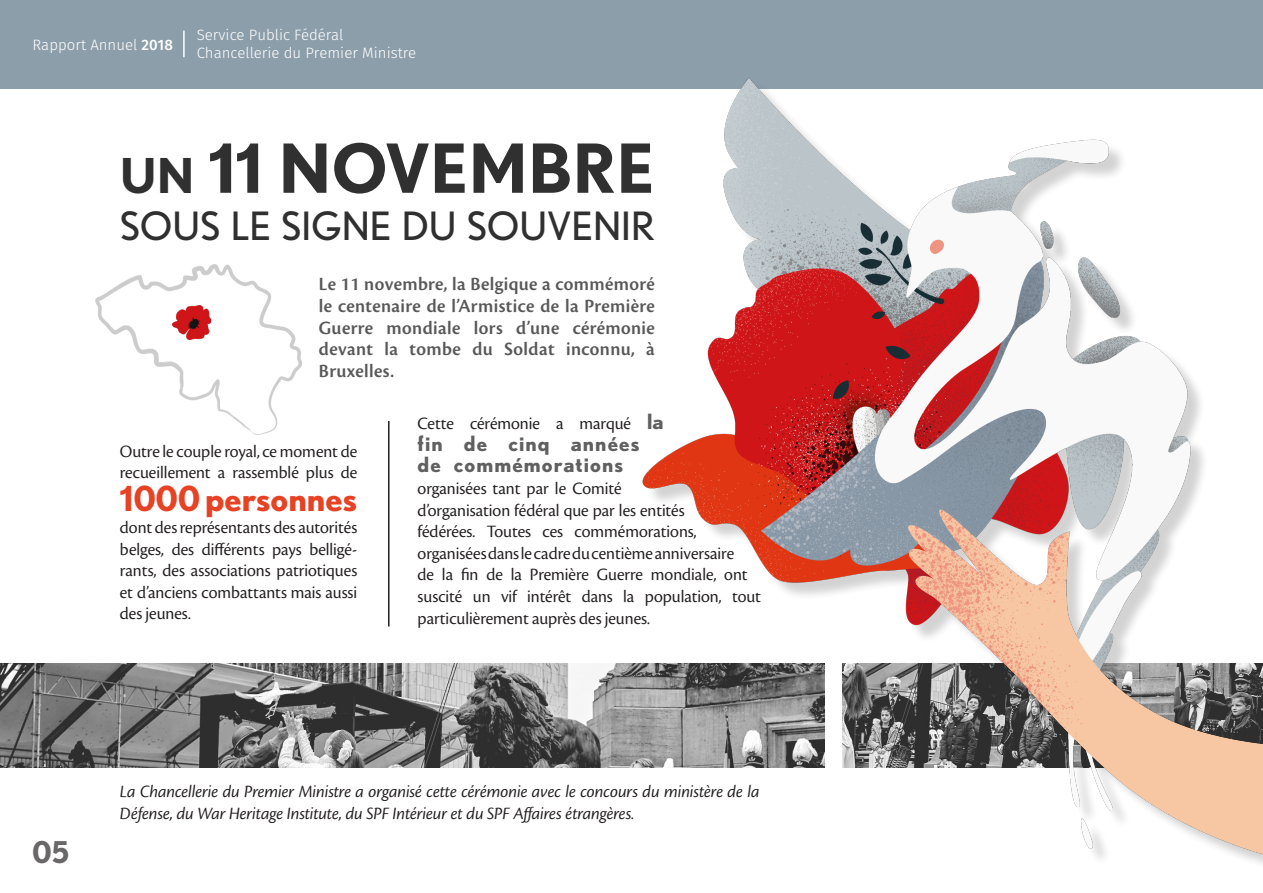
<style>
.page{position:relative;width:1263px;height:893px;background:#fff}
.page>*{position:absolute;margin:0;border:0;box-sizing:border-box;transform-origin:0 0}
.t1{font:700 67.5px "Nobel";color:#313030}
.t2{font:39px "Nobel";color:#313030}
.t3{font:700 34.5px "Nobel";color:#e74224}
.t4{font:700 30px "Nobel";color:#696768}
.t5{font:700 21px/21.6px "Nobel";letter-spacing:.05em;color:#616061}
.t6{font:19.5px/21.6px "Cronos Pro Semibold Disp";letter-spacing:.02em;color:#5a5959;text-align:justify}
.t7{font:18px/21.6px "Cronos Pro Disp";color:#231f20}
.t8{font:18px/21.6px "Cronos Pro Disp It";letter-spacing:-.005em;color:#231f20}
.t9{font:300 15px/18px "Fira Sans";color:#fff}
.s1{font-weight:500}
.s2{font-size:48px}
.s3{font-family:"Nobel";font-weight:700;font-size:21px;color:#616061}
</style>
<div class="page">
<div style="left:0;top:0;width:1263px;height:88px;background:#8d9eab"></div>
<hr style="left:183px;top:31px;width:2px;height:26px;background:#fff">
<img style="left:95px;top:265px;width:207px;height:169px">
<img style="left:0;top:663px;width:606px;height:104px">
<img style="left:606px;top:78px;width:657px;height:786px">
<hr style="left:388px;top:421px;width:1px;height:205px;background:#231f20">
<p class="t9" style="left:33px;top:35px;width:142px">Rapport Annuel <span class="s1">2018</span></p>
<p class="t9" style="left:197px;top:25px;width:221px">Service Public Fédéral<br>Chancellerie du Premier Ministre</p>
<h1 class="t1" style="left:120px;top:128px;width:536px"><span class="s2">UN</span> 11 NOVEMBRE</h1>
<h2 class="t2" style="left:120px;top:203px;width:536px">SOUS LE SIGNE DU SOUVENIR</h2>
<p class="t6" style="left:319px;top:274px;width:337px">Le 11 novembre, la Belgique a commémoré le centenaire de l’Armistice de la Première Guerre mondiale lors d’une cérémonie devant la tombe du Soldat inconnu, à Bruxelles.</p>
<p class="t7" style="left:418px;top:413px;width:248px">Cette cérémonie a marqué <span class="s3">la</span></p>
<p class="t5" style="left:418px;top:432px;width:224px">fin de cinq années de commémorations</p>
<p class="t7" style="left:418px;top:478px;width:345px">organisées tant par le Comité<br>d’organisation fédéral que par les entités<br>fédérées. Toutes ces commémorations, organisées dans le cadre du centième anniversaire<br>de la fin de la Première Guerre mondiale, ont suscité un vif intérêt dans la population, tout particulièrement auprès des jeunes.</p>
<p class="t7" style="left:120px;top:440px;width:239px">Outre le couple royal, ce moment de recueillement a rassemblé plus de</p>
<h3 class="t3" style="left:120px;top:478px;width:239px">1000 personnes</h3>
<p class="t7" style="left:120px;top:516px;width:239px;text-align:justify">dont des représentants des autorités belges, des différents pays belligé&shy;rants, des associations patriotiques et d’anciens combattants mais aussi des jeunes.</p>
<h3 class="t4" style="left:33px;top:834px;width:39px">05</h3>
<p class="t8" style="left:120px;top:781px;width:641px">La Chancellerie du Premier Ministre a organisé cette cérémonie avec le concours du ministère de la<br>Défense, du War Heritage Institute, du SPF Intérieur et du SPF Affaires étrangères.</p>
</div>
